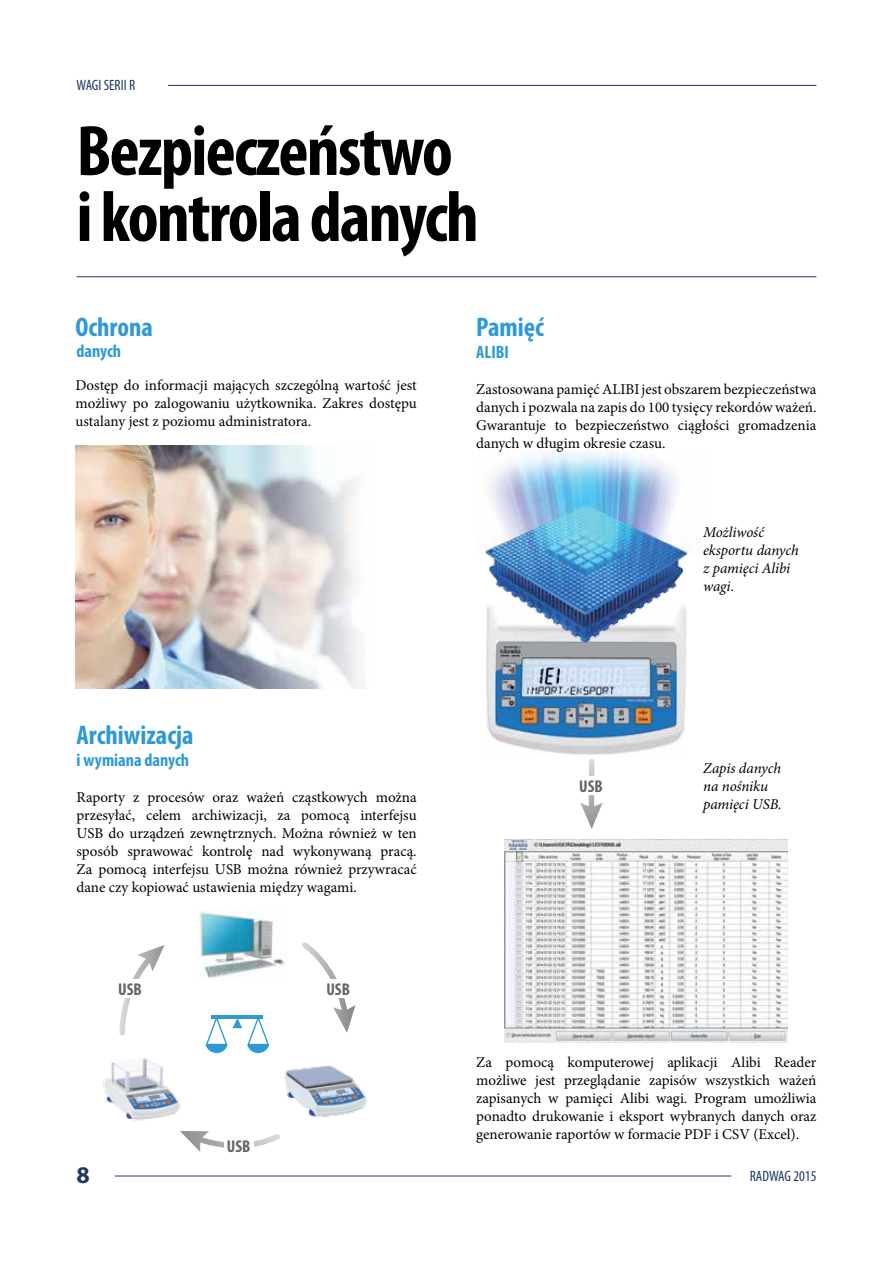
<style>
.page{position:relative;width:893px;height:1263px;background:#fff}
.page>*{position:absolute;margin:0;border:0;box-sizing:border-box;transform-origin:0 0}
.t1{font:700 condensed 72px/66px "Myriad Pro";letter-spacing:-.025em;color:#000}
.t2{font:700 condensed 27px "Myriad Pro";color:#2e99d5}
.t3{font:700 24px "Myriad Pro";color:#1f3866}
.t4{font:700 condensed 18px "Myriad Pro";color:#2e99d5}
.t5{font:700 condensed 17.1px "Myriad Pro";color:#636466}
.t6{font:15px/18px "Minion Pro";color:#000;text-align:justify}
.t7{font:italic 15px/18px "Minion Pro";letter-spacing:-.01em;color:#000}
.t8{font:condensed 15px "Myriad Pro";color:#1f3866}
</style>
<div class="page">
<hr style="left:168px;top:85px;width:648px;height:1px;background:#1f3866">
<hr style="left:77px;top:276px;width:739px;height:1px;background:#1f3866">
<hr style="left:115px;top:1175px;width:616px;height:1px;background:#1f3866">
<img style="left:485px;top:644px;width:201px;height:111px">
<img style="left:76px;top:446px;width:284px;height:242px">
<img style="left:484px;top:450px;width:208px;height:194px">
<svg style="left:302px;top:942px;width:53px;height:91px"></svg>
<svg style="left:180px;top:1131px;width:100px;height:21px"></svg>
<svg style="left:119px;top:945px;width:46px;height:90px"></svg>
<div style="left:326px;top:979px;width:25px;height:18px;background:#fff"></div>
<div style="left:118px;top:979px;width:25px;height:18px;background:#fff"></div>
<div style="left:224px;top:1136px;width:29px;height:19px;background:#fff"></div>
<hr style="left:212px;top:1015px;width:51px;height:3px;background:#2e99d5">
<svg style="left:206px;top:1016px;width:63px;height:37px"></svg>
<img style="left:103px;top:1058px;width:78px;height:63px">
<img style="left:284px;top:1065px;width:83px;height:52px">
<img style="left:197px;top:911px;width:88px;height:69px">
<img style="left:505px;top:839px;width:283px;height:203px">
<svg style="left:580px;top:759px;width:23px;height:70px"></svg>
<div style="left:579px;top:776px;width:25px;height:19px;background:#fff"></div>
<p class="t8" style="left:77px;top:76px;width:60px">WAGI SERII R</p>
<h1 class="t1" style="left:77px;top:116px;width:404px">Bezpieczeństwo i kontrola danych</h1>
<h2 class="t2" style="left:76px;top:310px;width:79px">Ochrona</h2>
<p class="t4" style="left:77px;top:340px;width:46px">danych</p>
<p class="t6" style="left:76px;top:376px;width:343px">Dostęp do informacji mających szczególną wartość jest możliwy po zalogowaniu użytkownika. Zakres dostępu ustalany jest z poziomu administratora.</p>
<h2 class="t2" style="left:77px;top:718px;width:118px">Archiwizacja</h2>
<p class="t4" style="left:77px;top:748px;width:114px">i wymiana danych</p>
<p class="t6" style="left:77px;top:788px;width:342px">Raporty z procesów oraz ważeń cząstkowych można przesyłać, celem archiwizacji, za pomocą interfejsu USB do urządzeń zewnętrznych. Można również w ten sposób sprawować kontrolę nad wykonywaną pracą.<br>Za pomocą interfejsu USB można również przywracać dane czy kopiować ustawienia między wagami.</p>
<p class="t5" style="left:118px;top:978px;width:25px">USB</p>
<p class="t5" style="left:326px;top:978px;width:25px">USB</p>
<p class="t5" style="left:227px;top:1136px;width:25px">USB</p>
<h2 class="t2" style="left:476px;top:310px;width:69px">Pamięć</h2>
<p class="t4" style="left:476px;top:340px;width:34px">ALIBI</p>
<p class="t6" style="left:476px;top:380px;width:342px">Zastosowana pamięć ALIBI jest obszarem bezpieczeństwa danych i pozwala na zapis do 100 tysięcy rekordów ważeń.<br>Gwarantuje to bezpieczeństwo ciągłości gromadzenia danych w długim okresie czasu.</p>
<p class="t5" style="left:579px;top:776px;width:25px">USB</p>
<p class="t7" style="left:703px;top:523px;width:97px">Możliwość eksportu danych z pamięci Alibi wagi.</p>
<p class="t7" style="left:703px;top:759px;width:80px">Zapis danych na nośniku pamięci USB.</p>
<p class="t6" style="left:476px;top:1054px;width:342px">Za pomocą komputerowej aplikacji Alibi Reader możliwe jest przeglądanie zapisów wszystkich ważeń zapisanych w pamięci Alibi wagi. Program umożliwia ponadto drukowanie i eksport wybranych danych oraz generowanie raportów w formacie PDF i CSV (Excel).</p>
<h3 class="t3" style="left:77px;top:1159px;width:15px">8</h3>
<p class="t8" style="left:750px;top:1167px;width:68px">RADWAG 2015</p>
</div>
